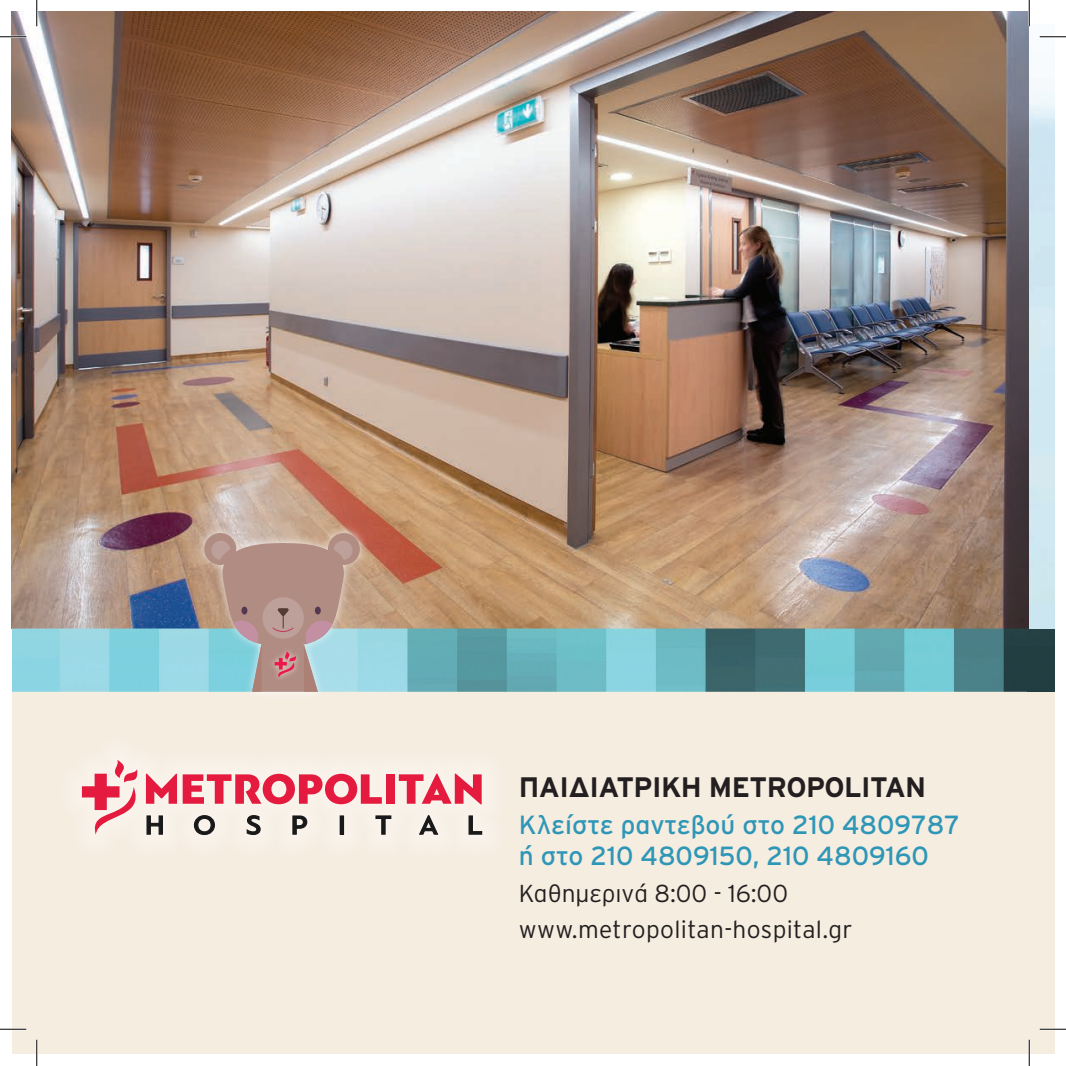
<style>
.page{position:relative;width:1066px;height:1066px;background:#fff}
.page>*{position:absolute;margin:0;border:0;box-sizing:border-box;transform-origin:0 0}
.t1{font:700 28.18px "Interstate GR";letter-spacing:-.02em;color:#231f20}
.t2{font:26.25px/31.5px "Interstate GR";color:#2e96b7}
.t3{font:300 24.5px "Interstate GR";letter-spacing:.005em;color:#231f20}
</style>
<div class="page">
<div style="left:12px;top:628px;width:1042px;height:426px;background:#f6ede1"></div>
<img style="left:12px;top:12px;width:1017px;height:680px">
<div style="left:1027px;top:628px;width:27px;height:64px;background:#223e41"></div>
<div style="left:57px;top:735px;width:450px;height:125px;background:#f7efe5"></div>
<svg style="left:399px;top:773px;width:83px;height:31px"></svg>
<div style="left:386px;top:774px;width:9px;height:29px;background:#e41b3f"></div>
<svg style="left:183px;top:774px;width:199px;height:30px"></svg>
<svg style="left:468px;top:815px;width:15px;height:20px"></svg>
<svg style="left:419px;top:815px;width:20px;height:20px"></svg>
<svg style="left:375px;top:815px;width:17px;height:20px"></svg>
<div style="left:340px;top:815px;width:4px;height:19px;border:1px solid #191919"></div>
<svg style="left:292px;top:815px;width:16px;height:20px"></svg>
<svg style="left:246px;top:815px;width:15px;height:20px"></svg>
<svg style="left:193px;top:815px;width:22px;height:20px"></svg>
<svg style="left:82px;top:760px;width:95px;height:75px"></svg>
<div style="left:196px;top:524px;width:172px;height:177px;background:#fff;opacity:.75"></div>
<div style="left:204px;top:533px;width:32px;height:32px;background:#b18c83;border-radius:50%"></div>
<div style="left:211px;top:541px;width:19px;height:19px;background:#bca099;border-radius:50%"></div>
<div style="left:328px;top:533px;width:32px;height:32px;background:#b18c83;border-radius:50%"></div>
<div style="left:333px;top:541px;width:19px;height:19px;background:#bca099;border-radius:50%"></div>
<svg style="left:217px;top:543px;width:131px;height:149px;background:#ada09c"></svg>
<hr style="left:0;top:36px;width:26px;height:2px;background:#fff">
<hr style="left:0;top:1028px;width:26px;height:2px;background:#fff">
<hr style="left:1039px;top:1028px;width:27px;height:2px;background:#fff">
<hr style="left:36px;top:0;width:2px;height:26px;background:#fff">
<hr style="left:36px;top:1039px;width:2px;height:27px;background:#fff">
<hr style="left:1028px;top:0;width:2px;height:26px;background:#fff">
<hr style="left:1028px;top:1039px;width:2px;height:27px;background:#fff">
<svg style="left:0;top:36px;width:26px;height:1px"></svg>
<svg style="left:1039px;top:36px;width:27px;height:1px"></svg>
<svg style="left:0;top:1029px;width:26px;height:1px"></svg>
<svg style="left:1039px;top:1029px;width:27px;height:1px"></svg>
<svg style="left:36px;top:0;width:1px;height:26px"></svg>
<svg style="left:36px;top:1039px;width:1px;height:27px"></svg>
<svg style="left:1029px;top:0;width:1px;height:26px"></svg>
<svg style="left:1029px;top:1039px;width:1px;height:27px"></svg>
<p class="t1" style="left:519px;top:771px;width:409px">ΠΑΙΔΙΑΤΡΙΚΗ METROPOLITAN</p>
<p class="t2" style="left:519px;top:808px;width:443px">Κλείστε ραντεβού στο 210 4809787 ή στο 210 4809150, 210 4809160</p>
<p class="t3" style="left:519px;top:879px;width:271px">Καθημερινά 8:00 - 16:00</p>
<p class="t3" style="left:519px;top:915px;width:335px">www.metropolitan-hospital.gr</p>
</div>
